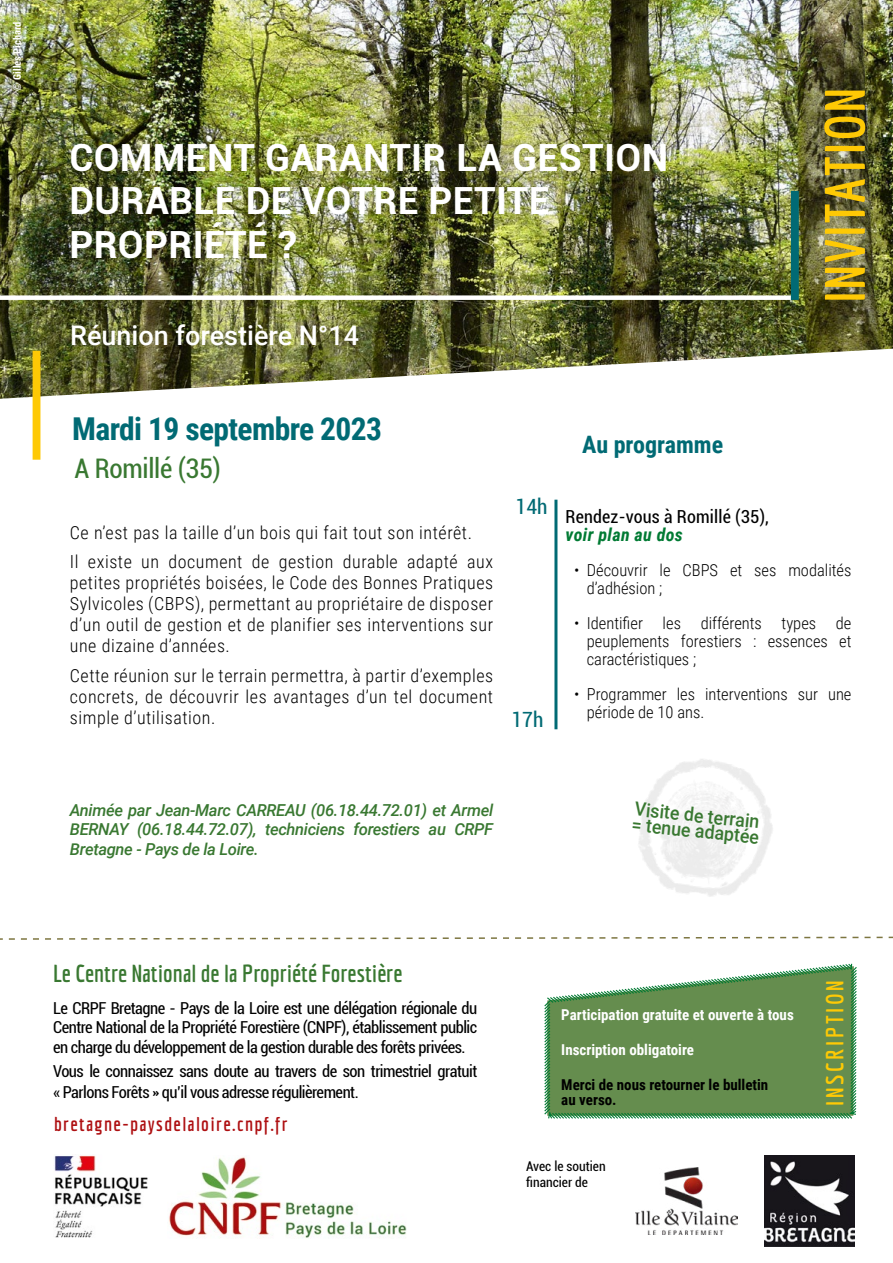
<style>
.page{position:relative;width:893px;height:1263px;background:#fff}
.page>*{position:absolute;margin:0;border:0;box-sizing:border-box;transform-origin:0 0}
.t1{font:700 55.5px "Economica";letter-spacing:.03em;color:#fec905}
.t2{font:700 37.5px/43.5px "Roboto";letter-spacing:.01em;color:#fff}
.t3{font:700 31.5px "Roboto Condensed";letter-spacing:-.02em;color:#016a74}
.t4{font:500 27px "Roboto";color:#fff}
.t5{font:condensed 27px "Roboto";letter-spacing:-.01em;color:#397831}
.t6{font:700 24px "Economica";color:#397831}
.t7{font:700 24px "Economica";letter-spacing:.11em;color:#fec905}
.t8{font:700 24px "Roboto Condensed";color:#016a74}
.t9{font:condensed 21px "Roboto";color:#016a74}
.t10{font:700 19.5px "Economica";letter-spacing:.07em;color:#ae0f11}
.t11{font:500 19.05px/15.6px "Roboto";color:#397831;scale:.94 1}
.t12{font:300 18px/21px "Roboto Condensed";letter-spacing:.03em;color:#000;text-align:justify}
.t13{font:condensed 18px "Roboto";letter-spacing:.01em;color:#000}
.t14{font:italic 700 18px "Roboto Condensed";letter-spacing:.02em;color:#007a33}
.t15{font:condensed 16.5px/19.5px "Roboto";letter-spacing:-.03em;color:#000;text-align:justify}
.t16{font:300 16.5px/18px "Roboto Condensed";color:#000}
.t17{font:italic 500 16.5px/19.5px "Roboto";letter-spacing:-.02em;color:#397831;text-align:justify}
.t18{font:700 15px "Roboto Condensed";color:#fff}
.t19{font:700 15px/15px "Roboto Condensed";color:#000}
.t20{font:condensed 13.5px/16.2px "Roboto";color:#000}
.t21{font:700 10.5px "Roboto Condensed";color:#fff}
</style>
<div class="page">
<img style="left:0;top:0;width:893px;height:399px">
<div style="left:0;top:295px;width:791px;height:5px;background:#fff"></div>
<img style="left:54px;top:1155px;width:94px;height:82px">
<img style="left:169px;top:1157px;width:238px;height:81px">
<div style="left:33px;top:351px;width:7px;height:109px;background:#fec905"></div>
<div style="left:791px;top:191px;width:8px;height:109px;background:#016a74;border:2px solid #016a74"></div>
<svg style="left:544px;top:963px;width:313px;height:156px;background:#759c65"></svg>
<svg style="left:0;top:936px;width:893px;height:4px"></svg>
<hr style="left:554px;top:500px;width:3px;height:229px;background:#016a74">
<img style="left:764px;top:1155px;width:91px;height:91px">
<img style="left:636px;top:1167px;width:102px;height:67px">
<p class="t21" style="left:10px;top:91px;width:71px;rotate:-90deg">© Gilles Pichard</p>
<h2 class="t2" style="left:69px;top:134px;width:600px">COMMENT GARANTIR LA GESTION<br>DURABLE DE VOTRE PETITE<br>PROPRIÉTÉ ?</h2>
<h3 class="t4" style="left:70px;top:316px;width:290px">Réunion forestière N°14</h3>
<h3 class="t3" style="left:72px;top:407px;width:311px">Mardi 19 septembre 2023</h3>
<h3 class="t5" style="left:74px;top:450px;width:148px">A Romillé (35)</h3>
<h3 class="t8" style="left:582px;top:427px;width:143px">Au programme</h3>
<h1 class="t1" style="left:813px;top:303px;width:216px;rotate:-90deg">INVITATION</h1>
<p class="t12" style="left:70px;top:517px;width:425px;line-height:29.5px">Ce n’est pas la taille d’un bois qui fait tout son intérêt.<br>Il existe un document de gestion durable adapté aux</p>
<p class="t12" style="left:70px;top:572px;width:425px">petites propriétés boisées, le Code des Bonnes Pratiques Sylvicoles (CBPS), permettant au propriétaire de disposer d’un outil de gestion et de planifier ses interventions sur une dizaine d’années.</p>
<p class="t12" style="left:70px;top:664px;width:425px">Cette réunion sur le terrain permettra, à partir d’exemples concrets, de découvrir les avantages d’un tel document simple d’utilisation.</p>
<p class="t9" style="left:516px;top:492px;width:34px">14h</p>
<p class="t9" style="left:511px;top:705px;width:34px">17h</p>
<p class="t13" style="left:566px;top:504px;width:205px">Rendez-vous à Romillé (35),</p>
<p class="t14" style="left:566px;top:522px;width:119px">voir plan au dos</p>
<p class="t16" style="left:587px;top:560px;width:266px;text-indent:-13px">• Découvrir le CBPS et ses modalités d’adhésion ;</p>
<p class="t16" style="left:587px;top:614px;width:266px;text-align:justify;text-indent:-13px">• Identifier les différents types de peuplements forestiers : essences et caractéristiques ;</p>
<p class="t16" style="left:587px;top:685px;width:266px;text-indent:-13px">• Programmer les interventions sur une période de 10 ans.</p>
<p class="t17" style="left:70px;top:799px;width:425px">Animée par Jean-Marc CARREAU (06.18.44.72.01) et Armel BERNAY (06.18.44.72.07), techniciens forestiers au CRPF Bretagne - Pays de la Loire.</p>
<p class="t11" style="left:634px;top:800px;width:138px;rotate:6deg">Visite de terrain = tenue adaptée</p>
<h3 class="t6" style="left:53px;top:959px;width:351px">Le Centre National de la Propriété Forestière</h3>
<p class="t15" style="left:53px;top:998px;width:426px">Le CRPF Bretagne - Pays de la Loire est une délégation régionale du Centre National de la Propriété Forestière (CNPF), établissement public en charge du développement de la gestion durable des forêts privées.</p>
<p class="t15" style="left:53px;top:1060px;width:426px;line-height:21px">Vous le connaissez sans doute au travers de son trimestriel gratuit « Parlons Forêts » qu’il vous adresse régulièrement.</p>
<p class="t10" style="left:54px;top:1112px;width:235px">bretagne-paysdelaloire.cnpf.fr</p>
<p class="t18" style="left:561px;top:1004px;width:234px">Participation gratuite et ouverte à tous</p>
<p class="t18" style="left:561px;top:1039px;width:134px">Inscription obligatoire</p>
<p class="t19" style="left:561px;top:1077px;width:209px">Merci de nous retourner le bulletin au verso.</p>
<p class="t20" style="left:526px;top:1157px;width:81px">Avec le soutien financier de</p>
<h3 class="t7" style="left:821px;top:1106px;width:127px;rotate:-90deg">INSCRIPTION</h3>
</div>
